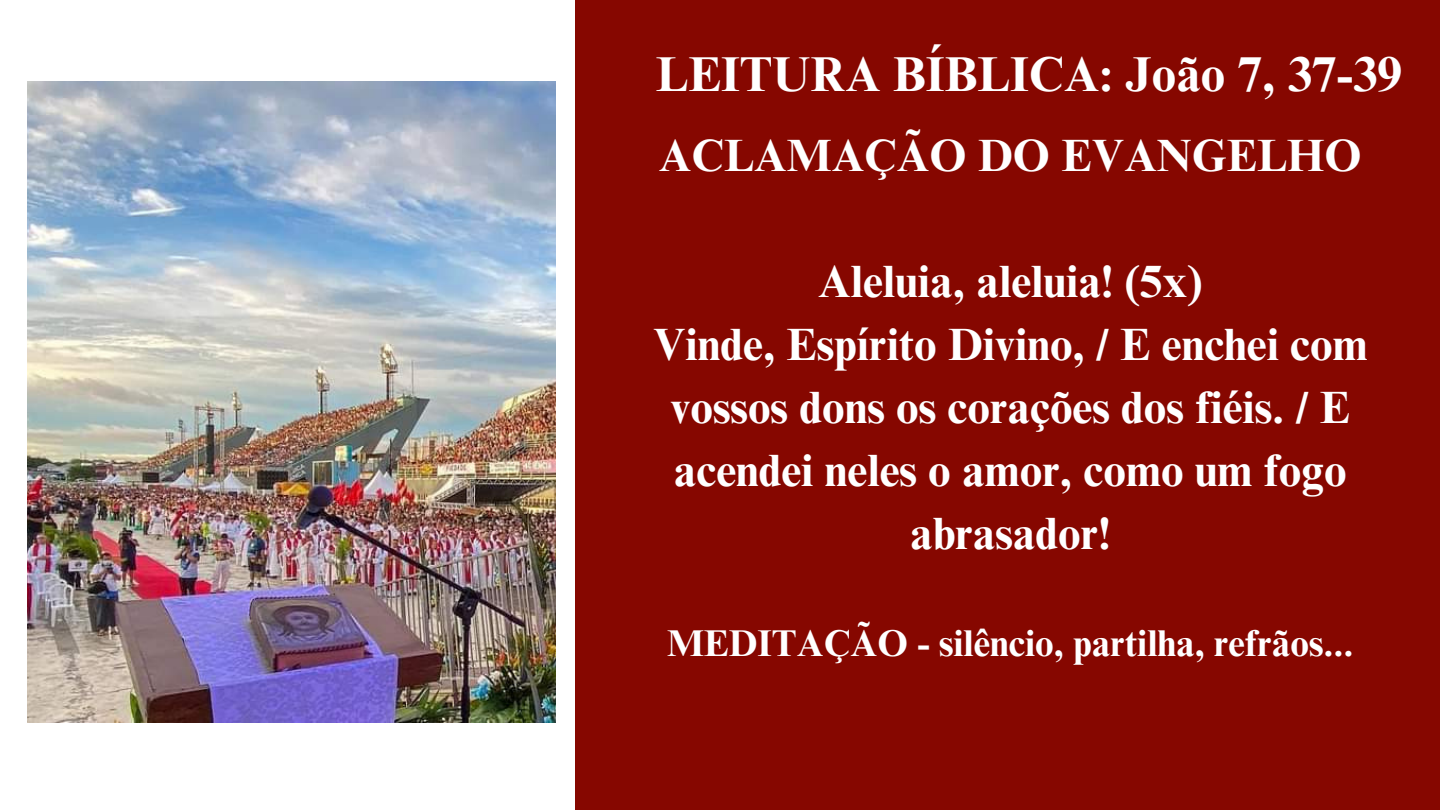
<style>
.page{position:relative;width:1440px;height:810px;background:#860700}
.page>*{position:absolute;margin:0;border:0;box-sizing:border-box;transform-origin:0 0}
.t1{font:700 49px "Times NRMT Pro";color:#fff}
.t2{font:700 45.3px/63px "Times NRMT Pro";color:#fff;text-align:center}
.t3{font:700 37.3px "Times NRMT Pro";color:#fff}
</style>
<div class="page">
<div style="left:0;top:0;width:575px;height:810px;background:#fff"></div>
<img style="left:28px;top:81px;width:528px;height:642px">
<p class="t1" style="left:656px;top:56px;width:748px">LEITURA BÍBLICA: João 7, 37-39</p>
<p class="t2" style="left:659px;top:130px;width:704px">ACLAMAÇÃO DO EVANGELHO</p>
<p class="t2" style="left:818px;top:256px;width:386px">Aleluia, aleluia! (5x)</p>
<p class="t2" style="left:653px;top:319px;width:716px">Vinde, Espírito Divino, / E enchei com vossos dons os corações dos fiéis. / E acendei neles o amor, como um fogo abrasador!</p>
<p class="t3" style="left:667px;top:629px;width:688px">MEDITAÇÃO - silêncio, partilha, refrãos...</p>
</div>
